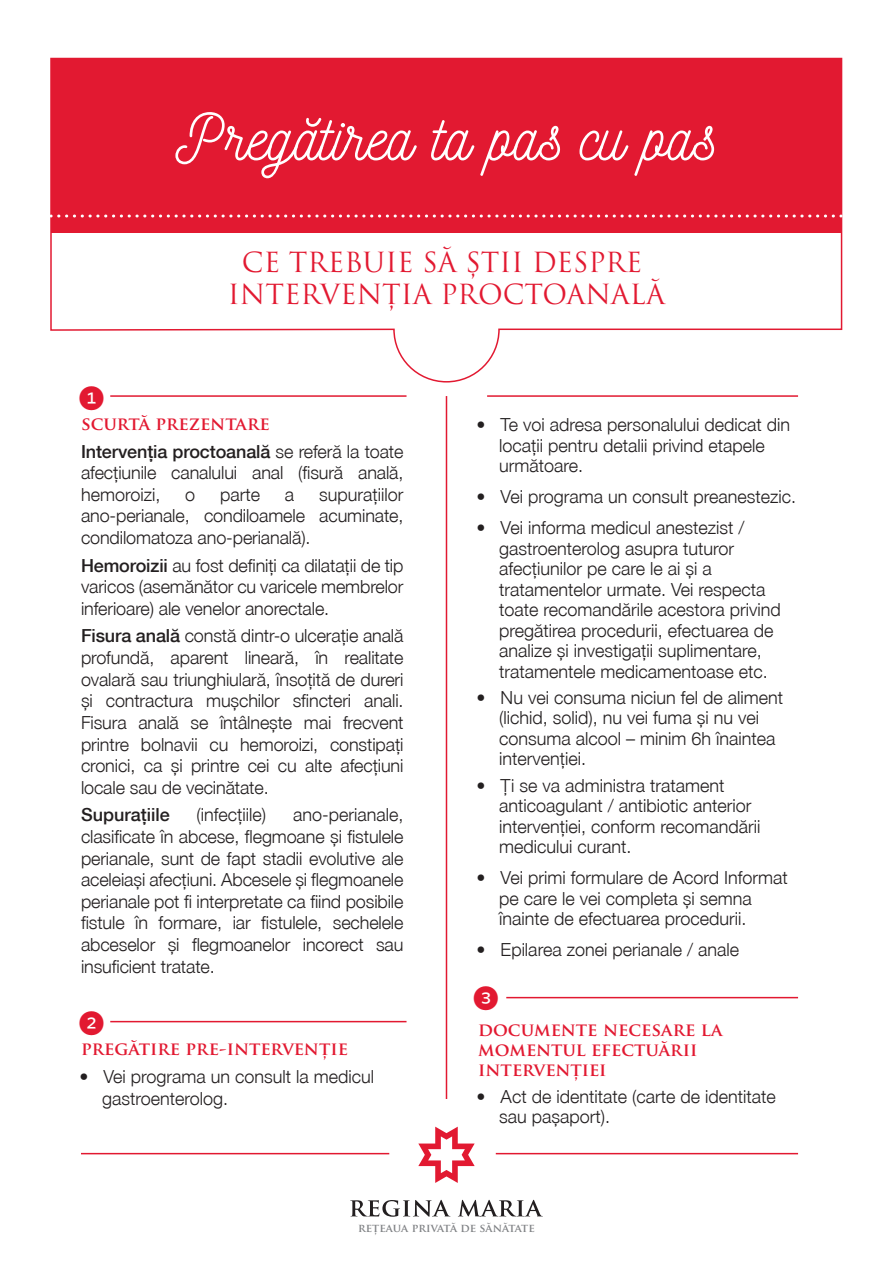
<style>
.page{position:relative;width:893px;height:1263px;background:#fff}
.page>*{position:absolute;margin:0;border:0;box-sizing:border-box;transform-origin:0 0}
.t1{font:63.3px "Nickainley";color:#fff}
.t2{font:27px/32.4px "Trajan Pro";color:#e21931;text-align:center}
.t3{font:25.5px "Whitney Index Black Round Md";color:#e21931}
.t4{font:300 18px/21.6px "Helvetica Neue LT Pro";color:#231f20}
.t5{font:700 18px/20.4px "Trajan Pro";color:#e21931}
.t6{font:500 18px "Helvetica Neue LT Pro";color:#231f20}
.t7{font:700 11.25px "Trajan Pro";color:#808285}
.s1{font-weight:500}
</style>
<div class="page">
<svg style="left:50px;top:57px;width:793px;height:326px"></svg>
<div style="left:51px;top:59px;width:790px;height:173px;background:#e21931"></div>
<svg style="left:59px;top:215px;width:783px;height:3px"></svg>
<hr style="left:446px;top:396px;width:1px;height:703px;background:#e21931">
<hr style="left:81px;top:1153px;width:308px;height:1px;background:#e21931">
<hr style="left:496px;top:1153px;width:302px;height:1px;background:#e21931">
<svg style="left:418px;top:1127px;width:57px;height:56px"></svg>
<svg style="left:350px;top:1200px;width:100px;height:17px"></svg>
<svg style="left:459px;top:1200px;width:83px;height:16px"></svg>
<hr style="left:110px;top:395px;width:297px;height:2px;background:#e21931">
<hr style="left:110px;top:1021px;width:297px;height:1px;background:#e21931">
<hr style="left:506px;top:997px;width:292px;height:1px;background:#e21931">
<hr style="left:487px;top:395px;width:311px;height:2px;background:#e21931">
<h1 class="t1" style="left:175px;top:97px;width:544px">Pregătirea ta pas cu pas</h1>
<h3 class="t3" style="left:79px;top:386px;width:27px">1</h3>
<h2 class="t2" style="left:228px;top:245px;width:439px">CE TREBUIE SĂ ȘTII DESPRE<br>INTERVENȚIA PROCTOANALĂ</h2>
<p class="t5" style="left:81px;top:414px;width:190px">SCURTĂ PREZENTARE</p>
<p class="t4" style="left:81px;top:440px;width:324px;text-align:justify"><span class="s1">Intervenția proctoanală</span> se referă la toate afecțiunile canalului anal (fisură anală, hemoroizi,</p>
<p class="t4" style="left:81px;top:483px;width:324px;text-align:justify;text-indent:238px">supurațiilor ano-perianale, condiloamele acuminate, condilomatoza ano-perianală).</p>
<p class="t4" style="left:81px;top:554px;width:324px;text-align:justify"><span class="s1">Hemoroizii</span> au fost definiți ca dilatații de tip varicos (asemănător cu varicele membrelor inferioare) ale venelor anorectale.</p>
<p class="t4" style="left:81px;top:625px;width:324px;text-align:justify"><span class="s1">Fisura anală</span> constă dintr-o ulcerație anală profundă, aparent lineară, în realitate ovalară sau triunghiulară, însoțită de dureri și contractura mușchilor sfincteri anali.<br>Fisura anală se întâlnește mai frecvent printre bolnavii cu hemoroizi, constipați cronici, ca și printre cei cu alte afecțiuni locale sau de vecinătate.</p>
<p class="t6" style="left:81px;top:804px;width:90px">Supurațiile</p>
<p class="t4" style="left:197px;top:804px;width:71px">(infecțiile)</p>
<p class="t4" style="left:185px;top:483px;width:12px">o</p>
<p class="t4" style="left:220px;top:483px;width:42px">parte</p>
<p class="t4" style="left:285px;top:483px;width:11px">a</p>
<p class="t4" style="left:81px;top:804px;width:324px;text-align:justify;text-indent:212px">ano-perianale, clasificate în abcese, flegmoane și fistulele perianale, sunt de fapt stadii evolutive ale aceleiași afecțiuni. Abcesele și flegmoanele perianale pot fi interpretate ca fiind posibile fistule în formare, iar fistulele, sechelele abceselor și flegmoanelor incorect sau insuficient tratate.</p>
<h3 class="t3" style="left:79px;top:1011px;width:27px">2</h3>
<p class="t5" style="left:81px;top:1039px;width:269px">PREGĂTIRE PRE-INTERVENȚIE</p>
<p class="t4" style="left:102px;top:1065px;width:274px;text-indent:-22px">• Vei programa un consult la medicul gastroenterolog.</p>
<p class="t4" style="left:499px;top:414px;width:292px;line-height:20.4px;text-indent:-22px">• Te voi adresa personalului dedicat din locații pentru detalii privind etapele următoare.</p>
<p class="t4" style="left:477px;top:486px;width:321px">• Vei programa un consult preanestezic.</p>
<p class="t4" style="left:499px;top:517px;width:283px;line-height:20.4px;text-indent:-22px">• Vei informa medicul anestezist / gastroenterolog asupra tuturor afecțiunilor pe care le ai și a tratamentelor urmate. Vei respecta toate recomandările acestora privind pregătirea procedurii, efectuarea de analize și investigații suplimentare, tratamentele medicamentoase etc.</p>
<p class="t4" style="left:499px;top:687px;width:285px;line-height:20.4px;text-indent:-22px">• Nu vei consuma niciun fel de aliment (lichid, solid), nu vei fuma și nu vei consuma alcool – minim 6h înaintea intervenției.</p>
<p class="t4" style="left:499px;top:775px;width:263px;line-height:20.4px;text-indent:-22px">• Ți se va administra tratament anticoagulant / antibiotic anterior intervenției, conform recomandării medicului curant.</p>
<p class="t4" style="left:499px;top:867px;width:290px;line-height:20.4px;text-indent:-22px">• Vei primi formulare de Acord Informat pe care le vei completa și semna înainte de efectuarea procedurii.</p>
<p class="t4" style="left:477px;top:938px;width:264px">• Epilarea zonei perianale / anale</p>
<h3 class="t3" style="left:473px;top:986px;width:27px">3</h3>
<p class="t5" style="left:478px;top:1019px;width:246px">DOCUMENTE NECESARE LA<br>MOMENTUL EFECTUĂRII<br>INTERVENȚIEI</p>
<p class="t4" style="left:499px;top:1086px;width:278px;line-height:20.4px;text-indent:-22px">• Act de identitate (carte de identitate sau pașaport).</p>
<p class="t7" style="left:358px;top:1221px;width:178px">REȚEAUA PRIVATĂ DE SĂNĂTATE</p>
</div>
